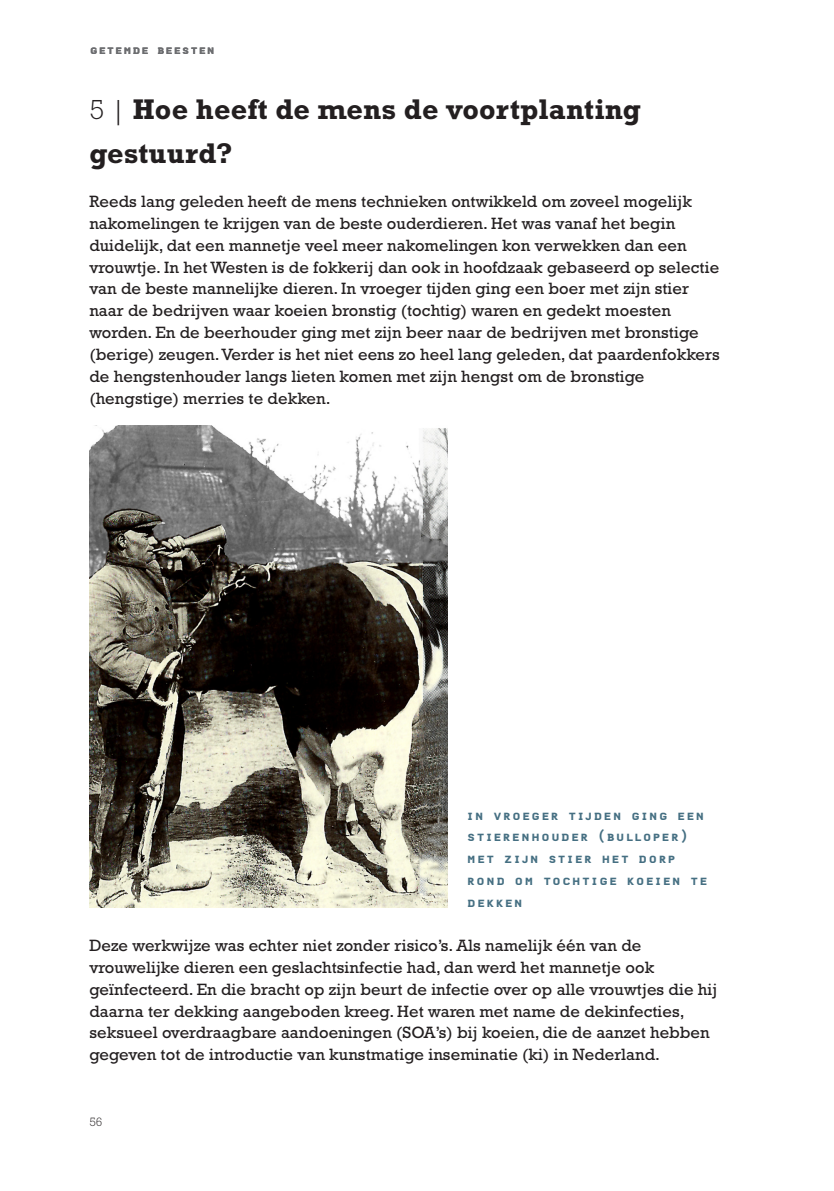
<style>
.page{position:relative;width:834px;height:1191px;background:#fff}
.page>*{position:absolute;margin:0;border:0;box-sizing:border-box;transform-origin:0 0}
.t1{font:700 28.88px/43.8px "Rockwell Std";letter-spacing:.005em;color:#231f20}
.t2{font:16.62px/21.9px "Rockwell Std";letter-spacing:.005em;color:#231f20}
.t3{font:800 16.62px/21.9px "Code";letter-spacing:.01em;color:#456f82}
.t4{font:800 14.88px "Code";letter-spacing:.01em;color:#6c6d70}
.t5{font:300 12.25px "Rockwell Std";color:#231f20}
.s1{font-weight:300;font-size:28px}
</style>
<div class="page">
<img style="left:89px;top:426px;width:358px;height:481px">
<p class="t4" style="left:89px;top:42px;width:127px">getemde beesten</p>
<h1 class="t1" style="left:89px;top:87px;width:553px"><span class="s1">5 |</span> Hoe heeft de mens de voortplanting gestuurd?</h1>
<p class="t2" style="left:89px;top:190px;width:632px">Reeds lang geleden heeft de mens technieken ontwikkeld om zoveel mogelijk nakomelingen te krijgen van de beste ouderdieren. Het was vanaf het begin duidelijk, dat een mannetje veel meer nakomelingen kon verwekken dan een vrouwtje. In het Westen is de fokkerij dan ook in hoofdzaak gebaseerd op selectie van de beste mannelijke dieren. In vroeger tijden ging een boer met zijn stier naar de bedrijven waar koeien bronstig (tochtig) waren en gedekt moesten worden. En de beerhouder ging met zijn beer naar de bedrijven met bronstige (berige) zeugen. Verder is het niet eens zo heel lang geleden, dat paardenfokkers de hengstenhouder langs lieten komen met zijn hengst om de bronstige (hengstige) merries te dekken.</p>
<p class="t3" style="left:466px;top:803px;width:243px">in vroeger tijden ging een stierenhouder (bulloper) met zijn stier het dorp rond om tochtige koeien te dekken</p>
<p class="t2" style="left:89px;top:934px;width:629px">Deze werkwijze was echter niet zonder risico’s. Als namelijk één van de vrouwelijke dieren een geslachtsinfectie had, dan werd het mannetje ook geïnfecteerd. En die bracht op zijn beurt de infectie over op alle vrouwtjes die hij daarna ter dekking aangeboden kreeg. Het waren met name de dekinfecties, seksueel overdraagbare aandoeningen (SOA’s) bij koeien, die de aanzet hebben gegeven tot de introductie van kunstmatige inseminatie (ki) in Nederland.</p>
<p class="t5" style="left:89px;top:1114px;width:15px">56</p>
</div>
